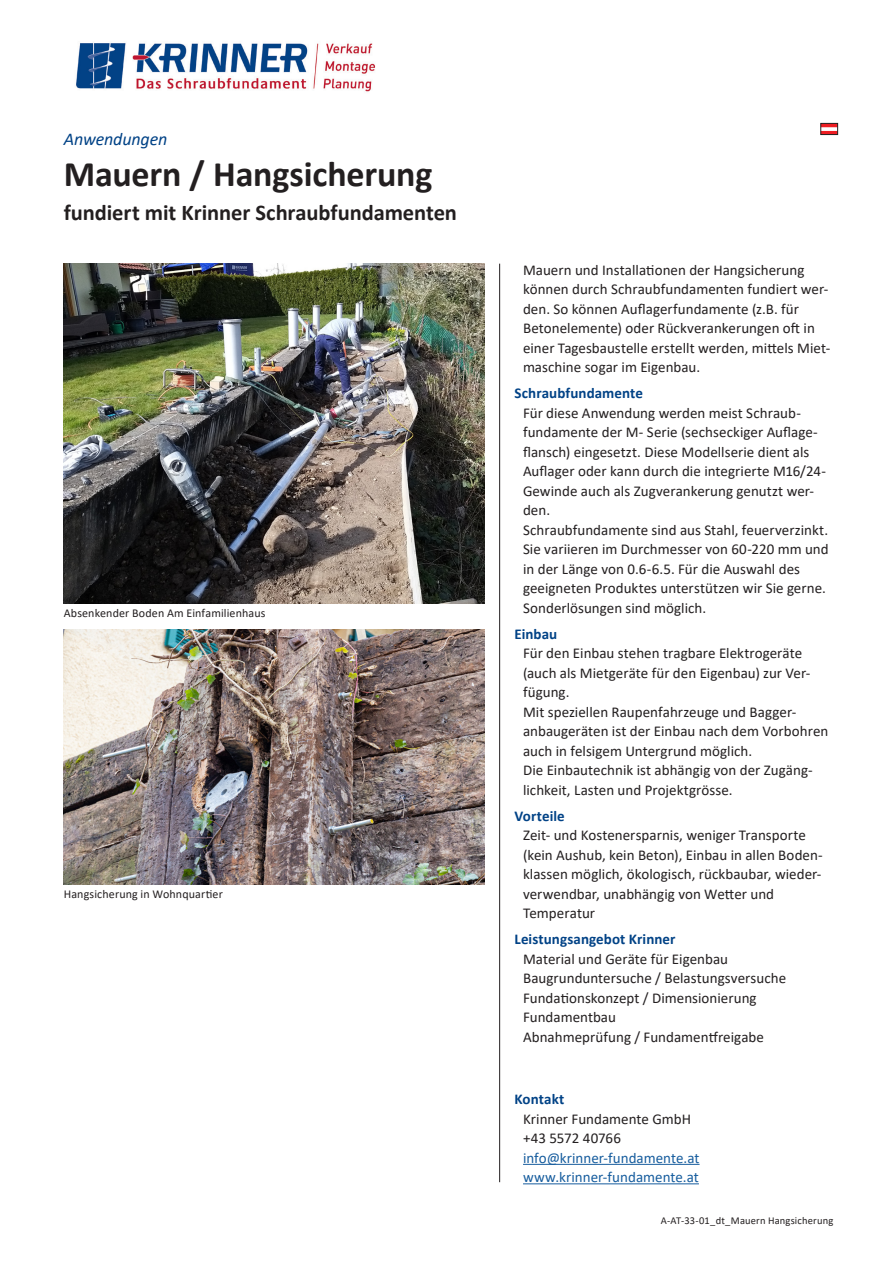
<style>
.page{position:relative;width:893px;height:1263px;background:#fff}
.page>*{position:absolute;margin:0;border:0;box-sizing:border-box;transform-origin:0 0}
.Haupttitel{font:700 36px "Calibri";letter-spacing:-.005em;color:#231f20}
.Sekundärtitel{font:700 22.5px "Calibri";letter-spacing:-.005em;color:#231f20}
.Dokumenttyp{font:italic 18px "Calibri";letter-spacing:-.01em;color:#014286}
.Fliesstext{font:15px/19.5px "Calibri";color:#231f20}
.Fliesstext-2{font:15px/19.5px "Calibri";color:#175d9e}
.Untertitel{font:700 15px "Calibri";letter-spacing:.005em;color:#014286}
.Bildlegende{font:12px "Calibri";letter-spacing:.01em;color:#231f20}
.Dokumentname{font:10.5px "Calibri";letter-spacing:.015em;color:#231f20}
.s1{color:#231f20}
</style>
<div class="page">
<hr style="left:499px;top:264px;width:1px;height:918px;background:#231f20">
<img style="left:64px;top:264px;width:421px;height:340px">
<img style="left:64px;top:629px;width:421px;height:255px">
<img style="left:76px;top:43px;width:300px;height:49px">
<hr style="left:523px;top:1164px;width:177px;height:1px;background:#175d9e">
<hr style="left:523px;top:1183px;width:176px;height:1px;background:#175d9e">
<hr style="left:821px;top:131px;width:17px;height:4px;background:#ee1d23">
<hr style="left:821px;top:123px;width:17px;height:4px;background:#ee1d23">
<div style="left:821px;top:123px;width:17px;height:12px;border:1px solid #231f20"></div>
<p class="Dokumenttyp" style="left:64px;top:127px;width:105px">Anwendungen</p>
<p class="Haupttitel" style="left:64px;top:149px;width:370px">Mauern / Hangsicherung</p>
<p class="Sekundärtitel" style="left:64px;top:196px;width:395px">fundiert mit Krinner Schraubfundamenten</p>
<p class="Bildlegende" style="left:64px;top:605px;width:203px">Absenkender Boden Am Einfamilienhaus</p>
<p class="Bildlegende" style="left:64px;top:885px;width:161px">Hangsicherung in Wohnquartier</p>
<p class="Fliesstext" style="left:523px;top:260px;width:309px">Mauern und Installationen der Hangsicherung können durch Schraubfundamenten fundiert wer&shy;den. So können Auflagerfundamente (z.B. für Betonelemente) oder Rückverankerungen oft in einer Tagesbaustelle erstellt werden, mittels Miet&shy;maschine sogar im Eigenbau.</p>
<p class="Untertitel" style="left:514px;top:383px;width:130px">Schraubfundamente</p>
<p class="Fliesstext" style="left:523px;top:403px;width:307px">Für diese Anwendung werden meist Schraub&shy;fundamente der M- Serie (sechseckiger Auflage&shy;flansch) eingesetzt. Diese Modellserie dient als Auflager oder kann durch die integrierte M16/24- Gewinde auch als Zugverankerung genutzt wer&shy;den.<br>Schraubfundamente sind aus Stahl, feuerverzinkt.<br>Sie variieren im Durchmesser von 60-220 mm und in der Länge von 0.6-6.5. Für die Auswahl des geeigneten Produktes unterstützen wir Sie gerne.<br>Sonderlösungen sind möglich.</p>
<p class="Untertitel" style="left:514px;top:623px;width:44px">Einbau</p>
<p class="Fliesstext" style="left:523px;top:643px;width:307px">Für den Einbau stehen tragbare Elektrogeräte (auch als Mietgeräte für den Eigenbau) zur Ver&shy;fügung.<br>Mit speziellen Raupenfahrzeuge und Bagger&shy;anbaugeräten ist der Einbau nach dem Vorbohren auch in felsigem Untergrund möglich.<br>Die Einbautechnik ist abhängig von der Zugäng&shy;lichkeit, Lasten und Projektgrösse.</p>
<p class="Untertitel" style="left:514px;top:805px;width:52px">Vorteile</p>
<p class="Fliesstext" style="left:523px;top:825px;width:301px">Zeit- und Kostenersparnis, weniger Transporte (kein Aushub, kein Beton), Einbau in allen Boden&shy;klassen möglich, ökologisch, rückbaubar, wieder&shy;verwendbar, unabhängig von Wetter und Temperatur</p>
<p class="Untertitel" style="left:514px;top:928px;width:162px">Leistungsangebot Krinner</p>
<p class="Fliesstext" style="left:523px;top:948px;width:265px">Material und Geräte für Eigenbau Baugrunduntersuche / Belastungsversuche Fundationskonzept / Dimensionierung Fundamentbau<br>Abnahmeprüfung / Fundamentfreigabe</p>
<p class="Untertitel" style="left:514px;top:1088px;width:51px">Kontakt</p>
<p class="Fliesstext-2" style="left:523px;top:1108px;width:178px"><span class="s1">Krinner Fundamente GmbH +43 5572 40766 </span>info@krinner-fundamente.at www.krinner-fundamente.at</p>
<p class="Dokumentname" style="left:661px;top:1213px;width:174px">A-AT-33-01_dt_Mauern Hangsicherung</p>
</div>
